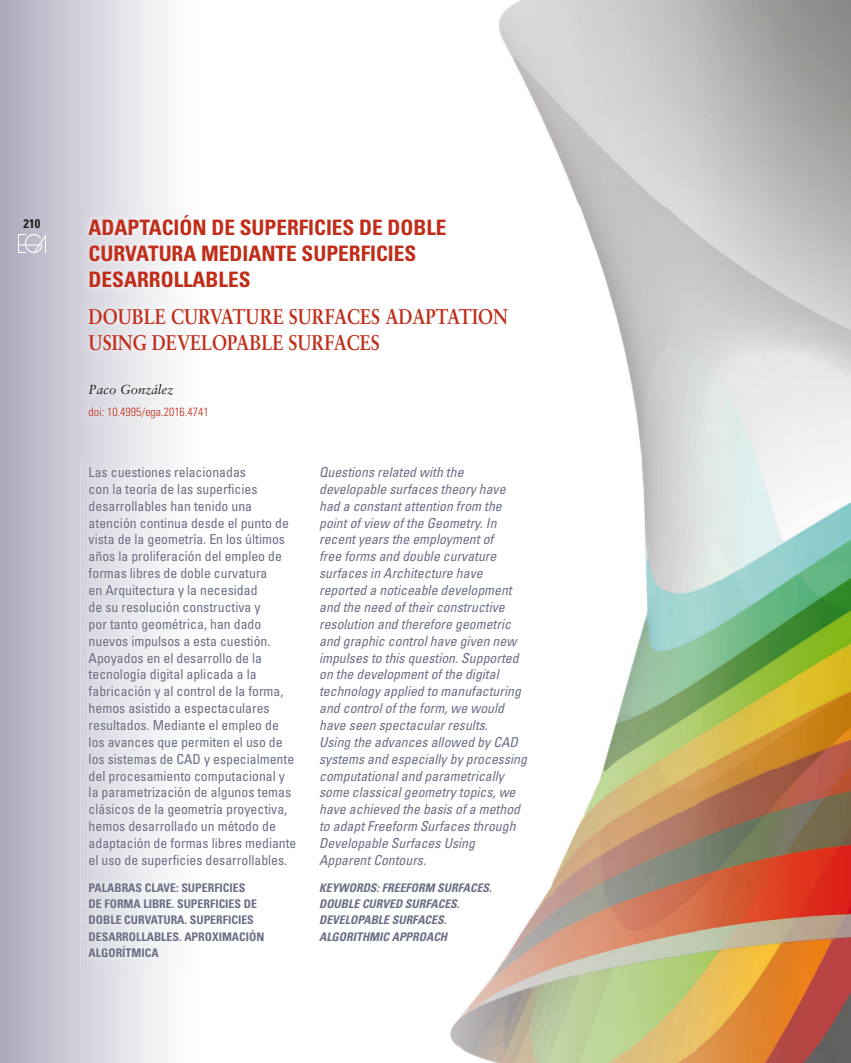
<style>
.page{position:relative;width:851px;height:1063px;background:#fff}
.page>*{position:absolute;margin:0;border:0;box-sizing:border-box;transform-origin:0 0}
.t1{font:700 condensed 21.25px/26.2px "Univers";color:#c02d19}
.t2{font:700 21.25px/26.2px "Sabon";color:#c02d19;scale:.85 1}
.t3{font:condensed 13.75px/16.9px "Univers";color:#6b6f86}
.t4{font:italic condensed 13.75px/16.9px "Univers";color:#6b6f86}
.t5{font:italic 13.12px "Sabon";color:#231f20}
.t6{font:700 condensed 12.5px "Univers";color:#231f20}
.t7{font:700 condensed 11.88px/16.2px "Univers";color:#6b6f86}
.t8{font:italic 700 condensed 11.88px/16.5px "Univers";color:#6b6f86}
.t9{font:300 condensed 11.88px "Univers";color:#c02d19}
</style>
<div class="page">
<svg style="left:0;top:0;width:166px;height:1063px;background:#c6c5d2"></svg>
<img style="left:499px;top:0;width:198px;height:249px">
<img style="left:595px;top:249px;width:102px;height:217px">
<img style="left:584px;top:466px;width:113px;height:347px">
<img style="left:549px;top:813px;width:148px;height:250px">
<img style="left:450px;top:960px;width:99px;height:103px">
<img style="left:697px;top:0;width:153px;height:1063px">
<img style="left:18px;top:235px;width:28px;height:17px">
<img style="left:81px;top:206px;width:462px;height:252px">
<img style="left:80px;top:458px;width:88px;height:515px">
<img style="left:504px;top:813px;width:48px;height:147px">
<p class="t6" style="left:24px;top:216px;width:18px">210</p>
<h1 class="t1" style="left:89px;top:214px;width:359px">ADAPTACIÓN DE SUPERFICIES DE DOBLE<br>CURVATURA MEDIANTE SUPERFICIES<br>DESARROLLABLES</h1>
<h1 class="t2" style="left:89px;top:303px;width:495px">DOUBLE CURVATURE SURFACES ADAPTATION<br>USING DEVELOPABLE SURFACES</h1>
<p class="t5" style="left:89px;top:382px;width:86px">Paco González</p>
<p class="t9" style="left:89px;top:405px;width:121px">doi: 10.4995/ega.2016.4741</p>
<p class="t3" style="left:89px;top:463px;width:209px">Las cuestiones relacionadas<br>con la teoría de las superficies desarrollables han tenido una atención continua desde el punto de vista de la geometría. En los últimos años la proliferación del empleo de formas libres de doble curvatura<br>en Arquitectura y la necesidad<br>de su resolución constructiva y<br>por tanto geométrica, han dado nuevos impulsos a esta cuestión.<br>Apoyados en el desarrollo de la tecnología digital aplicada a la fabricación y al control de la forma, hemos asistido a espectaculares resultados. Mediante el empleo de los avances que permiten el uso de los sistemas de CAD y especialmente del procesamiento computacional y la parametrización de algunos temas clásicos de la geometría proyectiva, hemos desarrollado un método de adaptación de formas libres mediante el uso de superficies desarrollables.</p>
<p class="t7" style="left:89px;top:880px;width:177px">PALABRAS CLAVE: SUPERFICIES<br>DE FORMA LIBRE. SUPERFICIES DE<br>DOBLE CURVATURA. SUPERFICIES<br>DESARROLLABLES. APROXIMACIÓN<br>ALGORÍTMICA</p>
<p class="t4" style="left:319px;top:463px;width:209px">Questions related with the developable surfaces theory have had a constant attention from the point of view of the Geometry. In recent years the employment of<br>free forms and double curvature surfaces in Architecture have reported a noticeable development and the need of their constructive resolution and therefore geometric and graphic control have given new impulses to this question. Supported on the development of the digital technology applied to manufacturing and control of the form, we would have seen spectacular results.<br>Using the advances allowed by CAD systems and especially by processing computational and parametrically some classical geometry topics, we have achieved the basis of a method to adapt Freeform Surfaces through<br>Developable Surfaces Using<br>Apparent Contours.</p>
<p class="t8" style="left:319px;top:879px;width:174px">KEYWORDS: FREEFORM SURFACES.<br>DOUBLE CURVED SURFACES.<br>DEVELOPABLE SURFACES.<br>ALGORITHMIC APPROACH</p>
</div>
